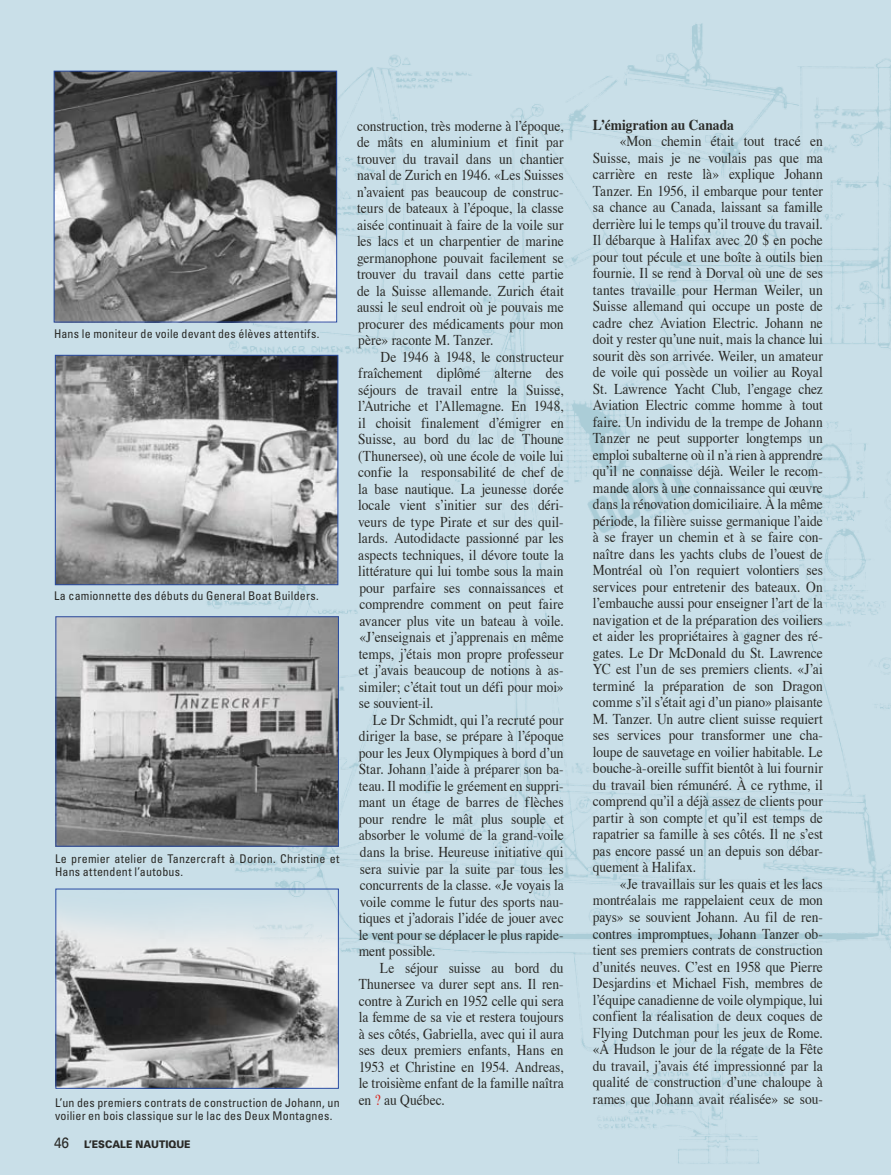
<style>
.page{position:relative;width:891px;height:1175px;background:#fff}
.page>*{position:absolute;margin:0;border:0;box-sizing:border-box;transform-origin:0 0}
.t1{font:15px/16.5px "Times";color:#2a2a27;text-align:justify;scale:.9 1}
.t2{font:700 15px "Times";color:#2a2a27;scale:.9 1}
.t3{font:condensed 12px/13.5px "Univers";letter-spacing:.02em;color:#2a2a27}
.t4{font:900 10.5px "Univers";color:#2a2a27;scale:.9 1}
.s1{font-weight:400;font-size:15px}
.s2{color:#da2017}
</style>
<div class="page">
<div style="left:0;top:0;width:891px;height:1174px;background:#c9dfe8"></div>
<img style="left:162px;top:23px;width:729px;height:1141px">
<img style="left:56px;top:73px;width:279px;height:247px">
<div style="left:54px;top:71px;width:283px;height:251px;border:1px solid #284ba2"></div>
<img style="left:57px;top:357px;width:279px;height:226px">
<div style="left:55px;top:355px;width:283px;height:230px;border:1px solid #284ba2"></div>
<img style="left:58px;top:891px;width:278px;height:195px">
<img style="left:58px;top:618px;width:279px;height:226px">
<div style="left:56px;top:616px;width:283px;height:230px;border:1px solid #284ba2"></div>
<p class="t3" style="left:54px;top:327px;width:267px">Hans le moniteur de voile devant des élèves attentifs.</p>
<p class="t3" style="left:54px;top:589px;width:266px">La camionnette des débuts du General Boat Builders.</p>
<p class="t3" style="left:55px;top:851px;width:286px">Le premier atelier de Tanzercraft à Dorion. Christine et<br>Hans attendent l’autobus.</p>
<p class="t3" style="left:55px;top:1095px;width:286px">L’un des premiers contrats de construction de Johann, un voilier en bois classique sur le lac des Deux Montagnes.</p>
<p class="t4" style="left:54px;top:1138px;width:153px"><span class="s1">46</span> L’ESCALE NAUTIQUE</p>
<p class="t1" style="left:357px;top:116px;width:231px">construction, très moderne à l’époque, de mâts en aluminium et finit par trouver du travail dans un chantier naval de Zurich en 1946. «Les Suisses n’avaient pas beaucoup de construc&shy;teurs de bateaux à l’époque, la classe aisée continuait à faire de la voile sur les lacs et un charpentier de marine germanophone pouvait facilement se trouver du travail dans cette partie de la Suisse allemande. Zurich était aussi le seul endroit où je pouvais me procurer des médicaments pour mon père» raconte M. Tanzer.</p>
<p class="t1" style="left:358px;top:347px;width:230px;text-indent:22px">De 1946 à 1948, le constructeur fraîchement diplômé alterne des séjours de travail entre la Suisse, l’Autriche et l’Allemagne. En 1948, il choisit finalement d’émigrer en Suisse, au bord du lac de Thoune (Thunersee), où une école de voile lui confie la responsabilité de chef de la base nautique. La jeunesse dorée locale vient s’initier sur des déri&shy;veurs de type Pirate et sur des quil&shy;lards. Autodidacte passionné par les aspects techniques, il dévore toute la littérature qui lui tombe sous la main pour parfaire ses connaissances et comprendre comment on peut faire avancer plus vite un bateau à voile. «J’enseignais et j’apprenais en même temps, j’étais mon propre professeur et j’avais beaucoup de notions à as&shy;similer; c’était tout un défi pour moi» se souvient-il.</p>
<p class="t1" style="left:359px;top:710px;width:229px;text-indent:14px">Le Dr Schmidt, qui l’a recruté pour diriger la base, se prépare à l’époque pour les Jeux Olympiques à bord d’un Star. Johann l’aide à préparer son ba&shy;teau. Il modifie le gréement en suppri&shy;mant un étage de barres de flèches pour rendre le mât plus souple et absorber le volume de la grand-voile dans la brise. Heureuse initiative qui sera suivie par la suite par tous les concurrents de la classe. «Je voyais la voile comme le futur des sports nau&shy;tiques et j’adorais l’idée de jouer avec le vent pour se déplacer le plus rapide&shy;ment possible.</p>
<p class="t1" style="left:359px;top:958px;width:229px;text-indent:21px">Le séjour suisse au bord du Thunersee va durer sept ans. Il ren&shy;contre à Zurich en 1952 celle qui sera la femme de sa vie et restera toujours à ses côtés, Gabriella, avec qui il aura ses deux premiers enfants, Hans en 1953 et Christine en 1954. Andreas, le troisième enfant de la famille naîtra en <span class="s2">?</span> au Québec.</p>
<p class="t2" style="left:593px;top:110px;width:158px">L’émigration au Canada</p>
<p class="t1" style="left:593px;top:132px;width:257px;text-indent:27px">«Mon chemin était tout tracé en Suisse, mais je ne voulais pas que ma carrière en reste là» explique Johann Tanzer. En 1956, il embarque pour tenter sa chance au Canada, laissant sa famille derrière lui le temps qu’il trouve du travail.<br>Il débarque à Halifax avec 20 $ en poche pour tout pécule et une boîte à outils bien fournie. Il se rend à Dorval où une de ses tantes travaille pour Herman Weiler, un Suisse allemand qui occupe un poste de cadre chez Aviation Electric. Johann ne doit y rester qu’une nuit, mais la chance lui sourit dès son arrivée. Weiler, un amateur de voile qui possède un voilier au Royal St. Lawrence Yacht Club, l’engage chez Aviation Electric comme homme à tout faire. Un individu de la trempe de Johann Tanzer ne peut supporter longtemps un emploi subalterne où il n’a rien à apprendre qu’il ne connaisse déjà. Weiler le recom&shy;mande alors à une connaissance qui œuvre dans la rénovation domiciliaire. À la même période, la filière suisse germanique l’aide à se frayer un chemin et à se faire con&shy;naître dans les yachts clubs de l’ouest de Montréal où l’on requiert volontiers ses services pour entretenir des bateaux. On l’embauche aussi pour enseigner l’art de la navigation et de la préparation des voiliers et aider les propriétaires à gagner des ré&shy;gates. Le Dr McDonald du St. Lawrence YC est l’un de ses premiers clients. «J’ai terminé la préparation de son Dragon comme s’il s’était agi d’un piano» plaisante M. Tanzer. Un autre client suisse requiert ses services pour transformer une cha&shy;loupe de sauvetage en voilier habitable. Le bouche-à-oreille suffit bientôt à lui fournir du travail bien rémunéré. À ce rythme, il comprend qu’il a déjà assez de clients pour partir à son compte et qu’il est temps de rapatrier sa famille à ses côtés. Il ne s’est pas encore passé un an depuis son débar&shy;quement à Halifax.</p>
<p class="t1" style="left:593px;top:874px;width:257px;text-indent:27px">«Je travaillais sur les quais et les lacs montréalais me rappelaient ceux de mon pays» se souvient Johann. Au fil de ren&shy;contres impromptues, Johann Tanzer ob&shy;tient ses premiers contrats de construction d’unités neuves. C’est en 1958 que Pierre Desjardins et Michael Fish, membres de l’équipe canadienne de voile olympique, lui confient la réalisation de deux coques de Flying Dutchman pour les jeux de Rome. «À Hudson le jour de la régate de la Fête du travail, j’avais été impressionné par la qualité de construction d’une chaloupe à rames que Johann avait réalisée» se sou-</p>
</div>
